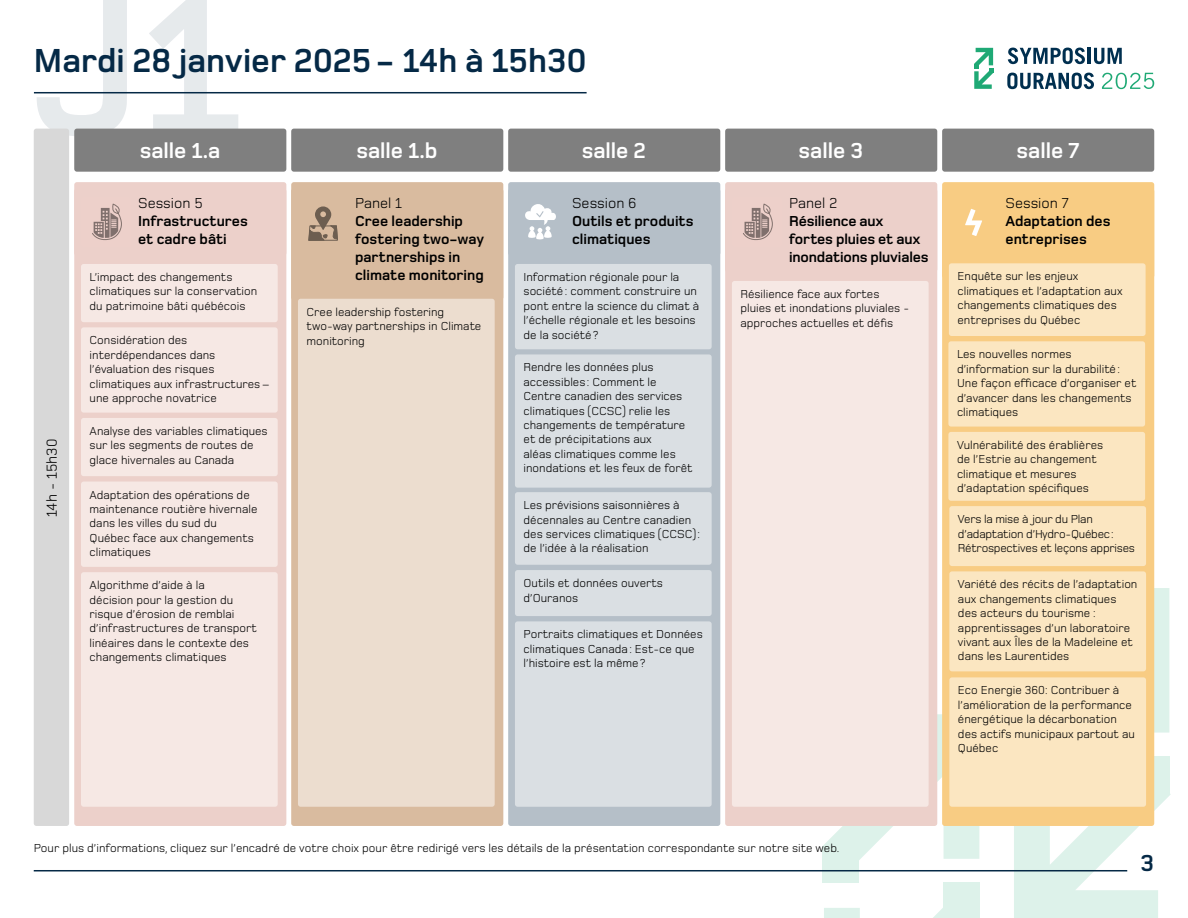
<style>
.page{position:relative;width:1188px;height:918px;background:#fff}
.page>*{position:absolute;margin:0;border:0;box-sizing:border-box;transform-origin:0 0}
.t1{font:700 202.5px "Foundry Monoline OT2";color:#052946}
.t2{font:700 34.5px "Foundry Monoline OT2";color:#052946}
.t3{font:700 24px "Foundry Monoline OT2";color:#052946}
.t4{font:700 22.5px "Foundry Monoline OT2";color:#fff}
.t5{font:700 15px/18px "Foundry Monoline OT2";color:#000}
.t6{font:15px "Foundry Monoline OT2";color:#000}
.t7{font:12px/14.4px "Foundry Monoline OT2";color:#000}
.t8{font:12px/14.4px "Foundry Monoline OT2";letter-spacing:-.02em;color:#000}
</style>
<div class="page">
<svg style="left:823px;top:714px;width:156px;height:158px"></svg>
<svg style="left:824px;top:895px;width:120px;height:23px"></svg>
<div style="left:822px;top:846px;width:37px;height:37px;background:#ddf2ea"></div>
<div style="left:944px;top:882px;width:36px;height:36px;background:#ddf2ea"></div>
<svg style="left:1154px;top:588px;width:15px;height:157px;background:#e0f2e9"></svg>
<svg style="left:1014px;top:794px;width:157px;height:124px"></svg>
<svg style="left:1154px;top:756px;width:16px;height:39px"></svg>
<div style="left:508px;top:182px;width:212px;height:644px;background:#b5bfc8;border-radius:3px"></div>
<svg style="left:525px;top:204px;width:31px;height:35px"></svg>
<div style="left:942px;top:182px;width:212px;height:644px;background:#f8cc83;border-radius:3px"></div>
<svg style="left:965px;top:209px;width:17px;height:27px"></svg>
<div style="left:291px;top:182px;width:212px;height:644px;background:#d9bb9f;border-radius:3px"></div>
<svg style="left:308px;top:206px;width:30px;height:35px"></svg>
<div style="left:74px;top:182px;width:212px;height:644px;background:#ecd0ca;border-radius:3px"></div>
<svg style="left:92px;top:203px;width:30px;height:37px"></svg>
<div style="left:725px;top:182px;width:212px;height:644px;background:#ecd0ca;border-radius:3px"></div>
<hr style="left:34px;top:92px;width:553px;height:1px;background:#052946">
<hr style="left:34px;top:870px;width:1093px;height:1px;background:#052946">
<div style="left:74px;top:129px;width:212px;height:43px;background:#7f7f7f;border-radius:3px"></div>
<div style="left:34px;top:129px;width:35px;height:697px;background:#d8d8d8;border-radius:3px"></div>
<div style="left:81px;top:264px;width:197px;height:58px;background:#f6e8e4;border-radius:3px"></div>
<div style="left:515px;top:264px;width:197px;height:85px;background:#dadfe3;border-radius:3px"></div>
<div style="left:949px;top:263px;width:197px;height:73px;background:#fbe6c1;border-radius:3px"></div>
<div style="left:298px;top:299px;width:197px;height:508px;background:#ecddcf;border-radius:3px"></div>
<div style="left:732px;top:281px;width:197px;height:526px;background:#f6e8e4;border-radius:3px"></div>
<div style="left:81px;top:327px;width:197px;height:86px;background:#f6e8e4;border-radius:3px"></div>
<div style="left:515px;top:354px;width:197px;height:134px;background:#dadfe3;border-radius:3px"></div>
<div style="left:948px;top:341px;width:197px;height:86px;background:#fbe6c1;border-radius:3px"></div>
<div style="left:81px;top:418px;width:197px;height:58px;background:#f6e8e4;border-radius:3px"></div>
<div style="left:515px;top:492px;width:197px;height:73px;background:#dadfe3;border-radius:3px"></div>
<div style="left:948px;top:432px;width:197px;height:69px;background:#fbe6c1;border-radius:3px"></div>
<div style="left:81px;top:482px;width:197px;height:85px;background:#f6e8e4;border-radius:3px"></div>
<div style="left:515px;top:570px;width:197px;height:46px;background:#dadfe3;border-radius:3px"></div>
<div style="left:949px;top:506px;width:197px;height:60px;background:#fbe6c1;border-radius:3px"></div>
<div style="left:949px;top:571px;width:197px;height:100px;background:#fbe6c1;border-radius:3px"></div>
<div style="left:949px;top:677px;width:197px;height:130px;background:#fbe6c1;border-radius:3px"></div>
<div style="left:81px;top:572px;width:197px;height:235px;background:#f6e8e4;border-radius:3px"></div>
<div style="left:515px;top:621px;width:197px;height:186px;background:#dadfe3;border-radius:3px"></div>
<div style="left:508px;top:129px;width:212px;height:43px;background:#7f7f7f;border-radius:3px"></div>
<div style="left:291px;top:129px;width:212px;height:43px;background:#7f7f7f;border-radius:3px"></div>
<div style="left:725px;top:129px;width:212px;height:43px;background:#7f7f7f;border-radius:3px"></div>
<div style="left:942px;top:129px;width:212px;height:43px;background:#7f7f7f;border-radius:3px"></div>
<svg style="left:743px;top:203px;width:30px;height:37px"></svg>
<svg style="left:1008px;top:48px;width:77px;height:16px"></svg>
<hr style="left:1088px;top:48px;width:3px;height:16px;background:#002f4f">
<svg style="left:1094px;top:48px;width:28px;height:16px"></svg>
<svg style="left:1007px;top:73px;width:87px;height:16px"></svg>
<svg style="left:974px;top:48px;width:19px;height:41px"></svg>
<svg style="left:1102px;top:73px;width:52px;height:16px"></svg>
<h1 class="t1" style="left:31px;top:-71px;width:213px">J1</h1>
<h2 class="t2" style="left:34px;top:37px;width:554px">Mardi 28 janvier 2025- 14h à 15h30</h2>
<p class="t6" style="left:41px;top:517px;width:79px;rotate:-90deg">14h - 15h30</p>
<h3 class="t4" style="left:140px;top:135px;width:82px">salle 1.a</h3>
<h3 class="t4" style="left:356px;top:135px;width:83px">salle 1.b</h3>
<h3 class="t4" style="left:582px;top:135px;width:66px">salle 2</h3>
<h3 class="t4" style="left:799px;top:135px;width:66px">salle 3</h3>
<h3 class="t4" style="left:1016px;top:135px;width:64px">salle 7</h3>
<p class="t6" style="left:355px;top:192px;width:48px">Panel 1</p>
<p class="t5" style="left:355px;top:211px;width:131px">Cree leadership fostering two-way partnerships in climate monitoring</p>
<p class="t6" style="left:789px;top:192px;width:50px">Panel 2</p>
<p class="t5" style="left:789px;top:211px;width:141px">Résilience aux fortes pluies et aux inondations pluviales</p>
<p class="t6" style="left:138px;top:192px;width:66px">Session 5</p>
<p class="t5" style="left:138px;top:211px;width:111px">Infrastructures et cadre bâti</p>
<p class="t6" style="left:572px;top:192px;width:66px">Session 6</p>
<p class="t5" style="left:572px;top:211px;width:123px">Outils et produits climatiques</p>
<p class="t6" style="left:1006px;top:192px;width:65px">Session 7</p>
<p class="t5" style="left:1006px;top:211px;width:106px">Adaptation des entreprises</p>
<p class="t7" style="left:90px;top:269px;width:169px">L’impact des changements climatiques sur la conservation du patrimoine bâti québécois</p>
<p class="t7" style="left:524px;top:269px;width:177px">Information régionale pour la société: comment construire un pont entre la science du climat à l’échelle régionale et les besoins de la société?</p>
<p class="t7" style="left:958px;top:268px;width:167px">Enquête sur les enjeux climatiques et l’adaptation aux changements climatiques des entreprises du Québec</p>
<p class="t7" style="left:741px;top:286px;width:170px">Résilience face aux fortes pluies et inondations pluviales - approches actuelles et défis</p>
<p class="t7" style="left:307px;top:304px;width:176px">Cree leadership fostering two-way partnerships in Climate monitoring</p>
<p class="t7" style="left:90px;top:332px;width:181px">Considération des interdépendances dans l’évaluation des risques climatiques aux infrastructures – une approche novatrice</p>
<p class="t7" style="left:957px;top:346px;width:181px">Les nouvelles normes d’information sur la durabilité:<br>Une façon efficace d’organiser et d’avancer dans les changements climatiques</p>
<p class="t7" style="left:524px;top:359px;width:171px">Rendre les données plus accessibles: Comment le<br>Centre canadien des services climatiques (CCSC) relie les changements de température et de précipitations aux<br>aléas climatiques comme les inondations et les feux de forêt</p>
<p class="t7" style="left:90px;top:423px;width:180px">Analyse des variables climatiques sur les segments de routes de glace hivernales au Canada</p>
<p class="t7" style="left:957px;top:437px;width:148px">Vulnérabilité des érablières de l’Estrie au changement climatique et mesures d’adaptation spécifiques</p>
<p class="t7" style="left:90px;top:487px;width:169px">Adaptation des opérations de maintenance routière hivernale dans les villes du sud du<br>Québec face aux changements climatiques</p>
<p class="t7" style="left:524px;top:497px;width:178px">Les prévisions saisonnières à décennales au Centre canadien des services climatiques (CCSC): de l’idée à la réalisation</p>
<p class="t8" style="left:958px;top:511px;width:179px">Vers la mise à jour du Plan d’adaptation d’Hydro-Québec:<br>Rétrospectives et leçons apprises</p>
<p class="t7" style="left:958px;top:576px;width:181px">Variété des récits de l’adaptation aux changements climatiques des acteurs du tourisme : apprentissages d’un laboratoire vivant aux Îles de la Madeleine et dans les Laurentides</p>
<p class="t7" style="left:958px;top:682px;width:178px">Eco Energie 360: Contribuer à l’amélioration de la performance énergétique la décarbonation des actifs municipaux partout au<br>Québec</p>
<p class="t7" style="left:524px;top:575px;width:141px">Outils et données ouverts d’Ouranos</p>
<p class="t7" style="left:90px;top:577px;width:169px">Algorithme d’aide à la<br>décision pour la gestion du risque d’érosion de remblai d’infrastructures de transport linéaires dans le contexte des changements climatiques</p>
<p class="t7" style="left:524px;top:626px;width:181px">Portraits climatiques et Données climatiques Canada: Est-ce que l’histoire est la même?</p>
<p class="t7" style="left:34px;top:840px;width:807px">Pour plus d’informations, cliquez sur l’encadré de votre choix pour être redirigé vers les détails de la présentation correspondante sur notre site web.</p>
<h3 class="t3" style="left:1140px;top:847px;width:15px">3</h3>
</div>
